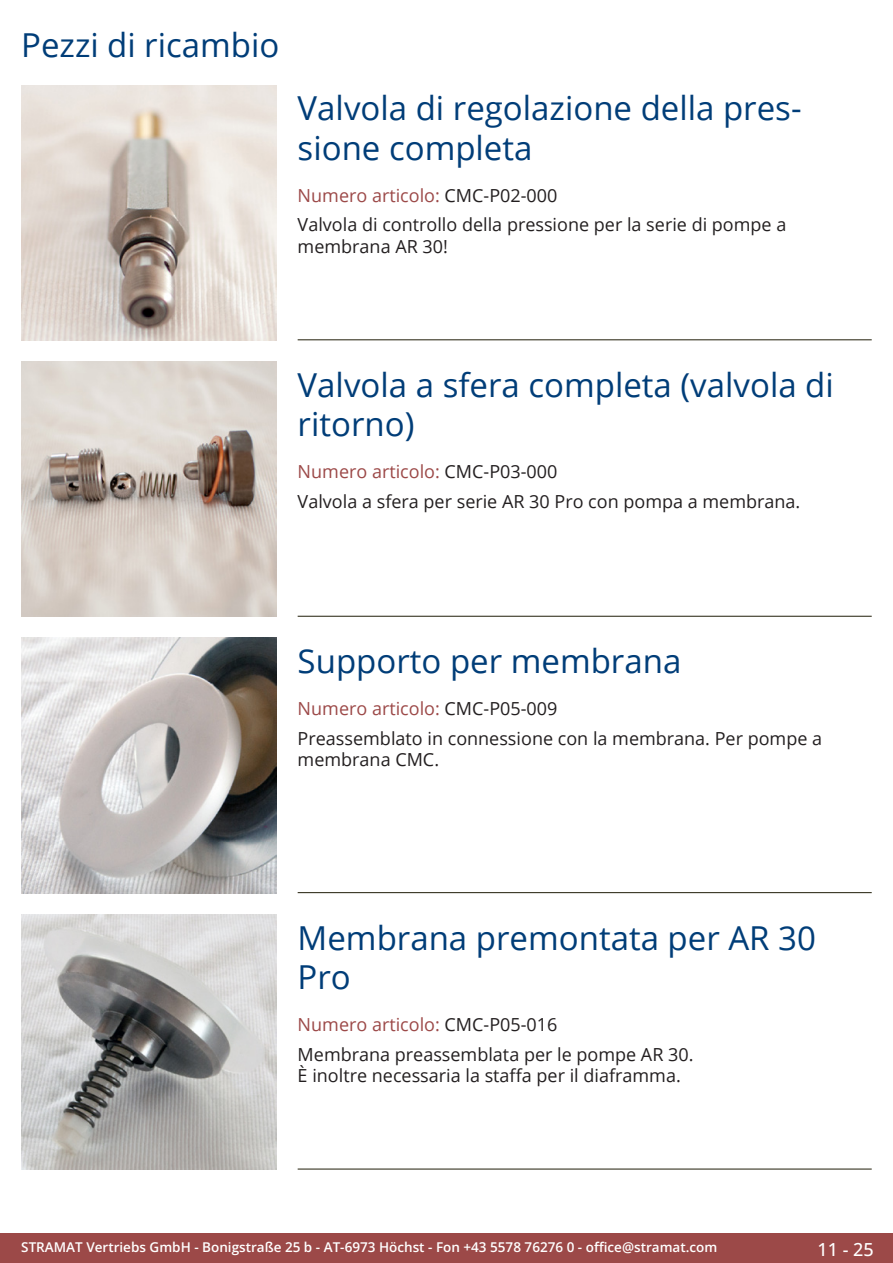
<style>
.page{position:relative;width:893px;height:1263px;background:#fff}
.page>*{position:absolute;margin:0;border:0;box-sizing:border-box;transform-origin:0 0}
.Produkttitel{font:33px/39.6px "Open Sans";color:#003d78}
.RastTitel{font:33px "Open Sans";color:#003d78}
.Beschreibung_Text{font:18px/21.6px "Open Sans";color:#231f20}
.TechDaten_Überschrif{font:18px "Open Sans";color:#9c4948}
.t1{font:500 18px "Open Sans";color:#fff}
.t2{font:600 13.5px "Open Sans";color:#fff}
.s1{color:#231f20}
</style>
<div class="page">
<div style="left:0;top:1233px;width:893px;height:30px;background:#9c4948"></div>
<hr style="left:298px;top:340px;width:574px;height:1px;background:#201d08">
<hr style="left:298px;top:616px;width:574px;height:1px;background:#201d08">
<hr style="left:298px;top:892px;width:574px;height:1px;background:#201d08">
<hr style="left:298px;top:1169px;width:574px;height:1px;background:#201d08">
<img style="left:21px;top:85px;width:255px;height:255px">
<img style="left:21px;top:361px;width:255px;height:256px">
<img style="left:21px;top:638px;width:255px;height:255px">
<img style="left:21px;top:914px;width:255px;height:255px">
<p class="RastTitel" style="left:21px;top:22px;width:260px">Pezzi di ricambio</p>
<p class="Produkttitel" style="left:298px;top:88px;width:503px">Valvola di regolazione della pres&shy;sione completa</p>
<p class="TechDaten_Überschrif" style="left:298px;top:183px;width:261px">Numero articolo: <span class="s1">CMC-P02-000</span></p>
<p class="Beschreibung_Text" style="left:298px;top:214px;width:490px">Valvola di controllo della pressione per la serie di pompe a membrana AR 30!</p>
<p class="Produkttitel" style="left:298px;top:364px;width:538px">Valvola a sfera completa (valvola di ritorno)</p>
<p class="TechDaten_Überschrif" style="left:298px;top:459px;width:261px">Numero articolo: <span class="s1">CMC-P03-000</span></p>
<p class="Beschreibung_Text" style="left:298px;top:490px;width:504px">Valvola a sfera per serie AR 30 Pro con pompa a membrana.</p>
<p class="Produkttitel" style="left:298px;top:640px;width:385px">Supporto per membrana</p>
<p class="TechDaten_Überschrif" style="left:298px;top:696px;width:261px">Numero articolo: <span class="s1">CMC-P05-009</span></p>
<p class="Beschreibung_Text" style="left:298px;top:727px;width:526px">Preassemblato in connessione con la membrana. Per pompe a membrana CMC.</p>
<p class="Produkttitel" style="left:298px;top:917px;width:520px">Membrana premontata per AR 30<br>Pro</p>
<p class="TechDaten_Überschrif" style="left:298px;top:1012px;width:261px">Numero articolo: <span class="s1">CMC-P05-016</span></p>
<p class="Beschreibung_Text" style="left:298px;top:1043px;width:397px">Membrana preassemblata per le pompe AR 30.<br>È inoltre necessaria la staffa per il diaframma.</p>
<p class="t2" style="left:21px;top:1238px;width:698px">STRAMAT Vertriebs GmbH - Bonigstraße 25 b - AT-6973 Höchst - Fon +43 5578 76276 0 - office@stramat.com</p>
<p class="t1" style="left:817px;top:1237px;width:58px">11 - 25</p>
</div>
